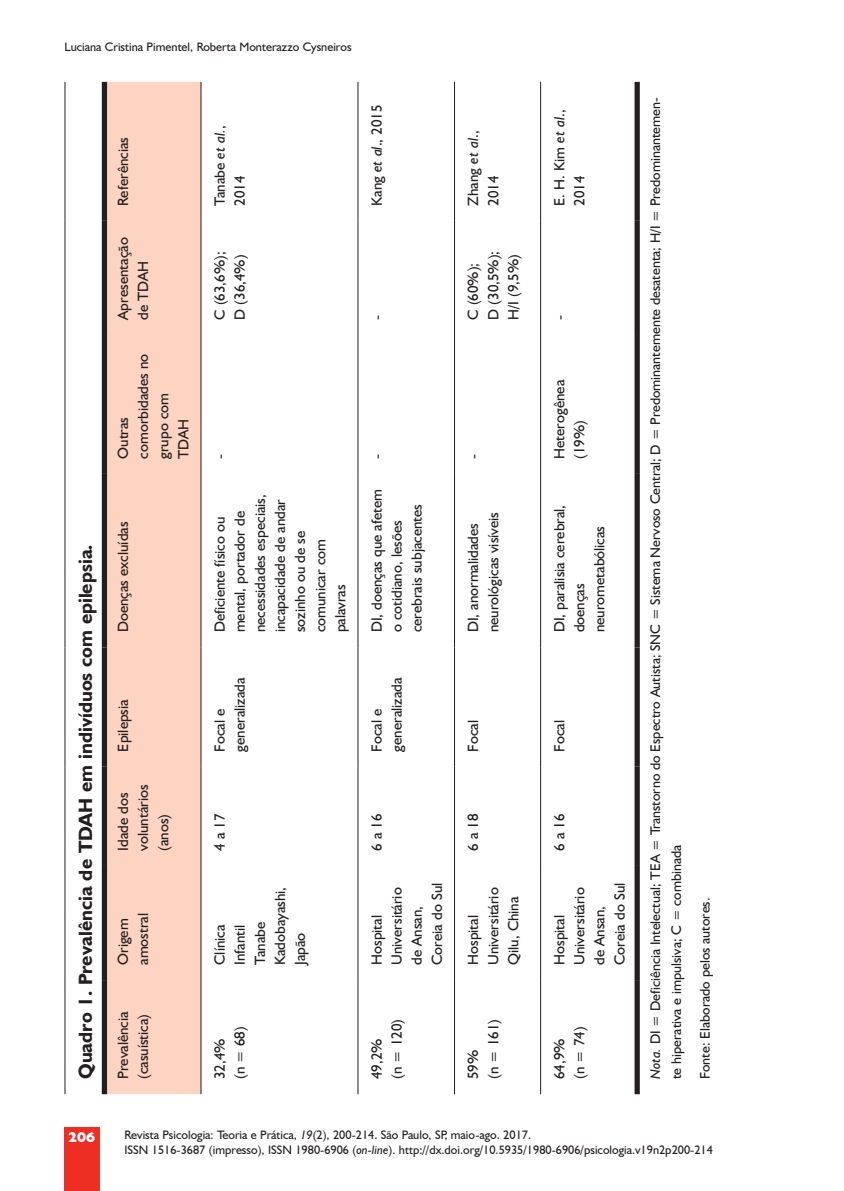
<style>
.page{position:relative;width:844px;height:1191px;background:#fff}
.page>*{position:absolute;margin:0;border:0;box-sizing:border-box;transform-origin:0 0}
.Titulo_Tabela_Quadro{font:700 19.25px "Humanist 521 BT";color:#231f20}
.Miolo_tabela{font:14.88px/20.1px "Humanist 521 BT";color:#231f20}
.Fonte{font:14px/21px "Humanist 521 BT";color:#231f20}
.t1{font:800 14px "Humanist 521 BT";color:#fff}
.t2{font:12.25px/14.9px "Humanist 521 BT";color:#231f20}
.s1{font-style:italic}
</style>
<div class="page">
<div style="left:64px;top:1127px;width:36px;height:64px;background:#ee2e22"></div>
<div style="left:107px;top:82px;width:93px;height:1012px;background:#fcd4c1"></div>
<hr style="left:64px;top:980px;width:1px;height:114px;background:#231f20">
<hr style="left:64px;top:866px;width:1px;height:114px;background:#231f20">
<hr style="left:64px;top:766px;width:1px;height:100px;background:#231f20">
<hr style="left:64px;top:647px;width:1px;height:119px;background:#231f20">
<hr style="left:64px;top:474px;width:1px;height:173px;background:#231f20">
<hr style="left:64px;top:335px;width:1px;height:139px;background:#231f20">
<hr style="left:64px;top:221px;width:1px;height:114px;background:#231f20">
<hr style="left:64px;top:82px;width:1px;height:139px;background:#231f20">
<hr style="left:200px;top:980px;width:1px;height:114px;background:#231f20">
<hr style="left:200px;top:866px;width:1px;height:114px;background:#231f20">
<hr style="left:200px;top:766px;width:1px;height:100px;background:#231f20">
<hr style="left:200px;top:647px;width:1px;height:119px;background:#231f20">
<hr style="left:200px;top:474px;width:1px;height:173px;background:#231f20">
<hr style="left:200px;top:335px;width:1px;height:139px;background:#231f20">
<hr style="left:200px;top:221px;width:1px;height:114px;background:#231f20">
<hr style="left:200px;top:82px;width:1px;height:139px;background:#231f20">
<hr style="left:357px;top:980px;width:1px;height:114px;background:#231f20">
<hr style="left:357px;top:866px;width:1px;height:114px;background:#231f20">
<hr style="left:357px;top:766px;width:1px;height:100px;background:#231f20">
<hr style="left:357px;top:647px;width:1px;height:119px;background:#231f20">
<hr style="left:357px;top:474px;width:1px;height:173px;background:#231f20">
<hr style="left:357px;top:335px;width:1px;height:139px;background:#231f20">
<hr style="left:357px;top:221px;width:1px;height:114px;background:#231f20">
<hr style="left:357px;top:82px;width:1px;height:139px;background:#231f20">
<hr style="left:454px;top:980px;width:1px;height:114px;background:#231f20">
<hr style="left:454px;top:866px;width:1px;height:114px;background:#231f20">
<hr style="left:454px;top:766px;width:1px;height:100px;background:#231f20">
<hr style="left:454px;top:647px;width:1px;height:119px;background:#231f20">
<hr style="left:454px;top:474px;width:1px;height:173px;background:#231f20">
<hr style="left:454px;top:335px;width:1px;height:139px;background:#231f20">
<hr style="left:454px;top:221px;width:1px;height:114px;background:#231f20">
<hr style="left:454px;top:82px;width:1px;height:139px;background:#231f20">
<hr style="left:540px;top:980px;width:1px;height:114px;background:#231f20">
<hr style="left:540px;top:866px;width:1px;height:114px;background:#231f20">
<hr style="left:540px;top:766px;width:1px;height:100px;background:#231f20">
<hr style="left:540px;top:647px;width:1px;height:119px;background:#231f20">
<hr style="left:540px;top:474px;width:1px;height:173px;background:#231f20">
<hr style="left:540px;top:335px;width:1px;height:139px;background:#231f20">
<hr style="left:540px;top:221px;width:1px;height:114px;background:#231f20">
<hr style="left:540px;top:82px;width:1px;height:139px;background:#231f20">
<div style="left:102px;top:980px;width:5px;height:114px;background:#231f20"></div>
<div style="left:102px;top:866px;width:5px;height:114px;background:#231f20"></div>
<div style="left:102px;top:766px;width:5px;height:100px;background:#231f20"></div>
<div style="left:102px;top:647px;width:5px;height:119px;background:#231f20"></div>
<div style="left:102px;top:474px;width:5px;height:173px;background:#231f20"></div>
<div style="left:102px;top:335px;width:5px;height:139px;background:#231f20"></div>
<div style="left:102px;top:221px;width:5px;height:114px;background:#231f20"></div>
<div style="left:102px;top:82px;width:5px;height:139px;background:#231f20"></div>
<div style="left:634px;top:980px;width:5px;height:114px;background:#231f20"></div>
<div style="left:634px;top:866px;width:5px;height:114px;background:#231f20"></div>
<div style="left:634px;top:766px;width:5px;height:100px;background:#231f20"></div>
<div style="left:634px;top:647px;width:5px;height:119px;background:#231f20"></div>
<div style="left:634px;top:474px;width:5px;height:173px;background:#231f20"></div>
<div style="left:634px;top:335px;width:5px;height:139px;background:#231f20"></div>
<div style="left:634px;top:221px;width:5px;height:114px;background:#231f20"></div>
<div style="left:634px;top:82px;width:5px;height:139px;background:#231f20"></div>
<p class="t2" style="left:64px;top:40px;width:288px">Luciana Cristina Pimentel, Roberta Monterazzo Cysneiros</p>
<p class="Miolo_tabela" style="left:113px;top:206px;width:70px;rotate:-90deg">Referências</p>
<p class="Miolo_tabela" style="left:113px;top:320px;width:84px;rotate:-90deg">Apresentação de TDAH</p>
<p class="Miolo_tabela" style="left:113px;top:459px;width:106px;rotate:-90deg">Outras comorbidades no grupo com<br>TDAH</p>
<p class="Titulo_Tabela_Quadro" style="left:73px;top:1079px;width:536px;rotate:-90deg">Quadro 1. Prevalência de TDAH em indivíduos com epilepsia.</p>
<p class="Miolo_tabela" style="left:113px;top:632px;width:112px;rotate:-90deg">Doenças excluídas</p>
<p class="Miolo_tabela" style="left:113px;top:751px;width:54px;rotate:-90deg">Epilepsia</p>
<p class="Miolo_tabela" style="left:113px;top:850px;width:68px;rotate:-90deg">Idade dos voluntários (anos)</p>
<p class="Miolo_tabela" style="left:113px;top:965px;width:53px;rotate:-90deg">Origem amostral</p>
<p class="Miolo_tabela" style="left:113px;top:1079px;width:69px;rotate:-90deg">Prevalência (casuística)</p>
<p class="Miolo_tabela" style="left:209px;top:206px;width:82px;rotate:-90deg">Tanabe <span class="s1">et al.</span>,<br>2014</p>
<p class="Miolo_tabela" style="left:209px;top:320px;width:70px;rotate:-90deg">C (63,6%);</p>
<p class="Miolo_tabela" style="left:229px;top:320px;width:67px;rotate:-90deg">D (36,4%)</p>
<p class="Miolo_tabela" style="left:366px;top:206px;width:102px;rotate:-90deg">Kang <span class="s1">et al</span>., 2015</p>
<p class="Miolo_tabela" style="left:366px;top:320px;width:7px;rotate:-90deg">-</p>
<p class="Miolo_tabela" style="left:209px;top:459px;width:7px;rotate:-90deg">-</p>
<p class="Miolo_tabela" style="left:209px;top:632px;width:140px;rotate:-90deg">Deficiente físico ou mental, portador de necessidades especiais, incapacidade de andar sozinho ou de se comunicar com palavras</p>
<p class="Miolo_tabela" style="left:209px;top:751px;width:76px;rotate:-90deg">Focal e generalizada</p>
<p class="Miolo_tabela" style="left:366px;top:459px;width:7px;rotate:-90deg">-</p>
<p class="Miolo_tabela" style="left:366px;top:632px;width:145px;rotate:-90deg">DI, doenças que afetem o cotidiano, lesões cerebrais subjacentes</p>
<p class="Miolo_tabela" style="left:366px;top:751px;width:76px;rotate:-90deg">Focal e generalizada</p>
<p class="Miolo_tabela" style="left:209px;top:850px;width:39px;rotate:-90deg">4 a 17</p>
<p class="Miolo_tabela" style="left:209px;top:965px;width:80px;rotate:-90deg">Clínica<br>Infantil<br>Tanabe<br>Kadobayashi,<br>Japão</p>
<p class="Miolo_tabela" style="left:209px;top:1079px;width:54px;rotate:-90deg">32,4% (n = 68)</p>
<p class="Miolo_tabela" style="left:366px;top:850px;width:39px;rotate:-90deg">6 a 16</p>
<p class="Miolo_tabela" style="left:366px;top:965px;width:84px;rotate:-90deg">Hospital<br>Universitário de Ansan,<br>Coreia do Sul</p>
<p class="Miolo_tabela" style="left:366px;top:1079px;width:61px;rotate:-90deg">49,2%<br>(n = 120)</p>
<p class="Miolo_tabela" style="left:462px;top:206px;width:76px;rotate:-90deg">Zhang <span class="s1">et al</span>.,<br>2014</p>
<p class="Miolo_tabela" style="left:462px;top:320px;width:58px;rotate:-90deg">C (60%);</p>
<p class="Miolo_tabela" style="left:483px;top:320px;width:70px;rotate:-90deg">D (30,5%);</p>
<p class="Miolo_tabela" style="left:503px;top:320px;width:67px;rotate:-90deg">H/I (9,5%)</p>
<p class="Miolo_tabela" style="left:462px;top:459px;width:7px;rotate:-90deg">-</p>
<p class="Miolo_tabela" style="left:462px;top:632px;width:122px;rotate:-90deg">DI, anormalidades neurológicas visíveis</p>
<p class="Miolo_tabela" style="left:462px;top:751px;width:33px;rotate:-90deg">Focal</p>
<p class="Miolo_tabela" style="left:462px;top:850px;width:39px;rotate:-90deg">6 a 18</p>
<p class="Miolo_tabela" style="left:462px;top:965px;width:79px;rotate:-90deg">Hospital<br>Universitário<br>Qilu, China</p>
<p class="Miolo_tabela" style="left:462px;top:1079px;width:61px;rotate:-90deg">59%<br>(n = 161)</p>
<p class="Miolo_tabela" style="left:548px;top:206px;width:98px;rotate:-90deg">E. H. Kim <span class="s1">et al</span>.,<br>2014</p>
<p class="Miolo_tabela" style="left:548px;top:320px;width:7px;rotate:-90deg">-</p>
<p class="Miolo_tabela" style="left:548px;top:459px;width:80px;rotate:-90deg">Heterogênea (19%)</p>
<p class="Miolo_tabela" style="left:548px;top:632px;width:129px;rotate:-90deg">DI, paralisia cerebral, doenças neurometabólicas</p>
<p class="Miolo_tabela" style="left:548px;top:751px;width:33px;rotate:-90deg">Focal</p>
<p class="Miolo_tabela" style="left:548px;top:850px;width:39px;rotate:-90deg">6 a 16</p>
<p class="Miolo_tabela" style="left:548px;top:965px;width:84px;rotate:-90deg">Hospital<br>Universitário de Ansan,<br>Coreia do Sul</p>
<p class="Miolo_tabela" style="left:548px;top:1079px;width:54px;rotate:-90deg">64,9% (n = 74)</p>
<p class="Fonte" style="left:644px;top:1079px;width:983px;rotate:-90deg"><span class="s1">Nota.</span> DI = Deficiência Intelectual; TEA = Transtorno do Espectro Autista; SNC = Sistema Nervoso Central; D = Predominantemente desatenta; H/I = Predominantemen&shy;te hiperativa e impulsiva; C = combinada</p>
<p class="Fonte" style="left:694px;top:1079px;width:183px;rotate:-90deg">Fonte: Elaborado pelos autores.</p>
<p class="t1" style="left:68px;top:1128px;width:29px">206</p>
<p class="t2" style="left:124px;top:1127px;width:589px">Revista Psicologia: Teoria e Prática, <span class="s1">19</span>(2), 200-214. São Paulo, SP, maio-ago. 2017.<br>ISSN 1516-3687 (impresso), ISSN 1980-6906 (<span class="s1">on-line</span>). http://dx.doi.org/10.5935/1980-6906/psicologia.v19n2p200-214</p>
</div>
